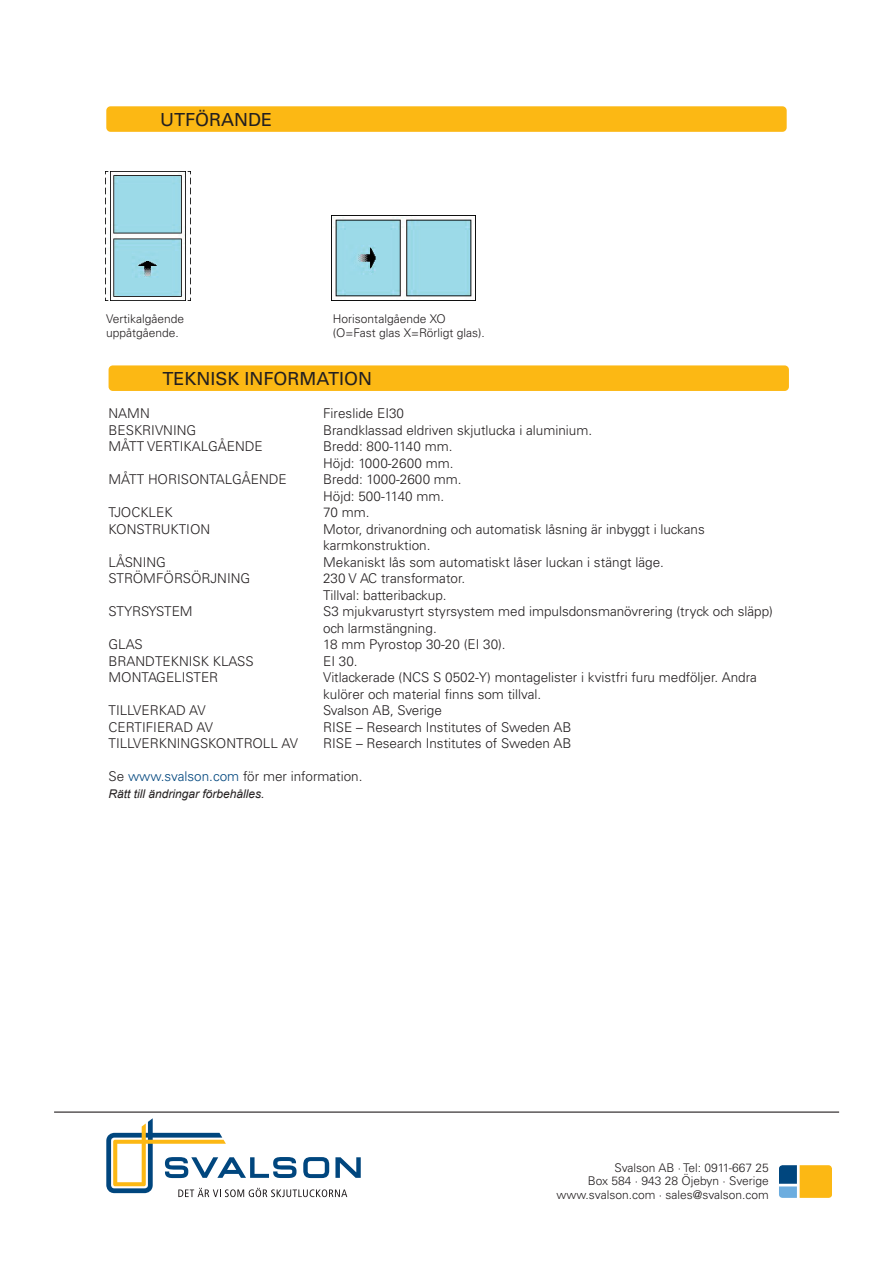
<style>
.page{position:relative;width:893px;height:1263px;background:#fff}
.page>*{position:absolute;margin:0;border:0;box-sizing:border-box;transform-origin:0 0}
.t1{font:18px "Univers LT Std";color:#231f20}
.t2{font:300 13.5px/16.5px "Univers LT Std";color:#231f20}
.t3{font:300 13.5px "Univers LT Std";letter-spacing:-.02em;color:#231f20}
.t4{font:300 12px/13.5px "Univers LT Std";color:#231f20;text-align:right}
.t5{font:italic 12px "Arial";color:#231f20}
.s1{color:#00467e}
</style>
<div class="page">
<div style="left:109px;top:365px;width:680px;height:26px;background:#fcb814;border-radius:4px"></div>
<div style="left:106px;top:106px;width:681px;height:26px;background:#fcb814;border-radius:4px"></div>
<hr style="left:54px;top:1111px;width:785px;height:2px;background:#231f20">
<svg style="left:106px;top:1118px;width:255px;height:79px"></svg>
<svg style="left:779px;top:1165px;width:53px;height:33px;background:#bca755"></svg>
<img style="left:108px;top:172px;width:83px;height:128px">
<img style="left:331px;top:215px;width:145px;height:85px">
<h1 class="t1" style="left:160px;top:109px;width:114px">UTFÖRANDE</h1>
<p class="t4" style="left:106px;top:312px;width:79px">Vertikalgående</p>
<p class="t4" style="left:333px;top:312px;width:115px">Horisontalgående XO</p>
<p class="t4" style="left:106px;top:326px;width:74px">uppåtgående.</p>
<p class="t4" style="left:333px;top:326px;width:154px">(O=Fast glas X=Rörligt glas).</p>
<h1 class="t1" style="left:162px;top:368px;width:211px">TEKNISK INFORMATION</h1>
<p class="t2" style="left:109px;top:405px;width:43px">NAMN</p>
<p class="t2" style="left:323px;top:405px;width:83px">Fireslide EI30</p>
<p class="t2" style="left:109px;top:422px;width:89px">BESKRIVNING</p>
<p class="t2" style="left:323px;top:422px;width:271px">Brandklassad eldriven skjutlucka i aluminium.</p>
<p class="t2" style="left:109px;top:438px;width:156px">MÅTT VERTIKALGÅENDE</p>
<p class="t2" style="left:323px;top:438px;width:132px">Bredd: 800-1140 mm.<br>Höjd: 1000-2600 mm.</p>
<p class="t2" style="left:109px;top:471px;width:180px">MÅTT HORISONTALGÅENDE</p>
<p class="t2" style="left:323px;top:471px;width:140px">Bredd: 1000-2600 mm.<br>Höjd: 500-1140 mm.</p>
<p class="t2" style="left:109px;top:504px;width:66px">TJOCKLEK</p>
<p class="t2" style="left:323px;top:504px;width:48px">70 mm.</p>
<p class="t2" style="left:109px;top:521px;width:103px">KONSTRUKTION</p>
<p class="t2" style="left:323px;top:521px;width:383px">Motor, drivanordning och automatisk låsning är inbyggt i luckans karmkonstruktion.</p>
<p class="t2" style="left:109px;top:554px;width:59px">LÅSNING</p>
<p class="t2" style="left:323px;top:554px;width:342px">Mekaniskt lås som automatiskt låser luckan i stängt läge.</p>
<p class="t2" style="left:109px;top:570px;width:143px">STRÖMFÖRSÖRJNING</p>
<p class="t2" style="left:323px;top:570px;width:144px">230 V AC transformator.<br>Tillval: batteribackup.</p>
<p class="t3" style="left:109px;top:603px;width:86px">STYRSYSTEM</p>
<p class="t2" style="left:323px;top:603px;width:451px">S3 mjukvarustyrt styrsystem med impulsdonsmanövrering (tryck och släpp) och larmstängning.</p>
<p class="t2" style="left:109px;top:636px;width:36px">GLAS</p>
<p class="t2" style="left:323px;top:636px;width:184px">18 mm Pyrostop 30-20 (EI 30).</p>
<p class="t2" style="left:109px;top:653px;width:147px">BRANDTEKNISK KLASS</p>
<p class="t2" style="left:323px;top:653px;width:36px">EI 30.</p>
<p class="t2" style="left:109px;top:669px;width:111px">MONTAGELISTER</p>
<p class="t2" style="left:323px;top:669px;width:435px">Vitlackerade (NCS S 0502-Y) montagelister i kvistfri furu medföljer. Andra kulörer och material finns som tillval.</p>
<p class="t2" style="left:109px;top:702px;width:99px">TILLVERKAD AV</p>
<p class="t2" style="left:323px;top:702px;width:120px">Svalson AB, Sverige</p>
<p class="t2" style="left:109px;top:719px;width:106px">CERTIFIERAD AV</p>
<p class="t2" style="left:323px;top:719px;width:250px">RISE – Research Institutes of Sweden AB</p>
<p class="t2" style="left:109px;top:735px;width:191px">TILLVERKNINGSKONTROLL AV</p>
<p class="t2" style="left:323px;top:735px;width:250px">RISE – Research Institutes of Sweden AB</p>
<p class="t2" style="left:109px;top:768px;width:255px">Se <span class="s1">www.svalson.com</span> för mer information.</p>
<p class="t5" style="left:109px;top:786px;width:158px">Rätt till ändringar förbehålles.</p>
<p class="t4" style="left:556px;top:1161px;width:214px">Svalson AB · Tel: 0911-667 25<br>Box 584 · 943 28 Öjebyn · Sverige www.svalson.com · sales@svalson.com</p>
</div>
